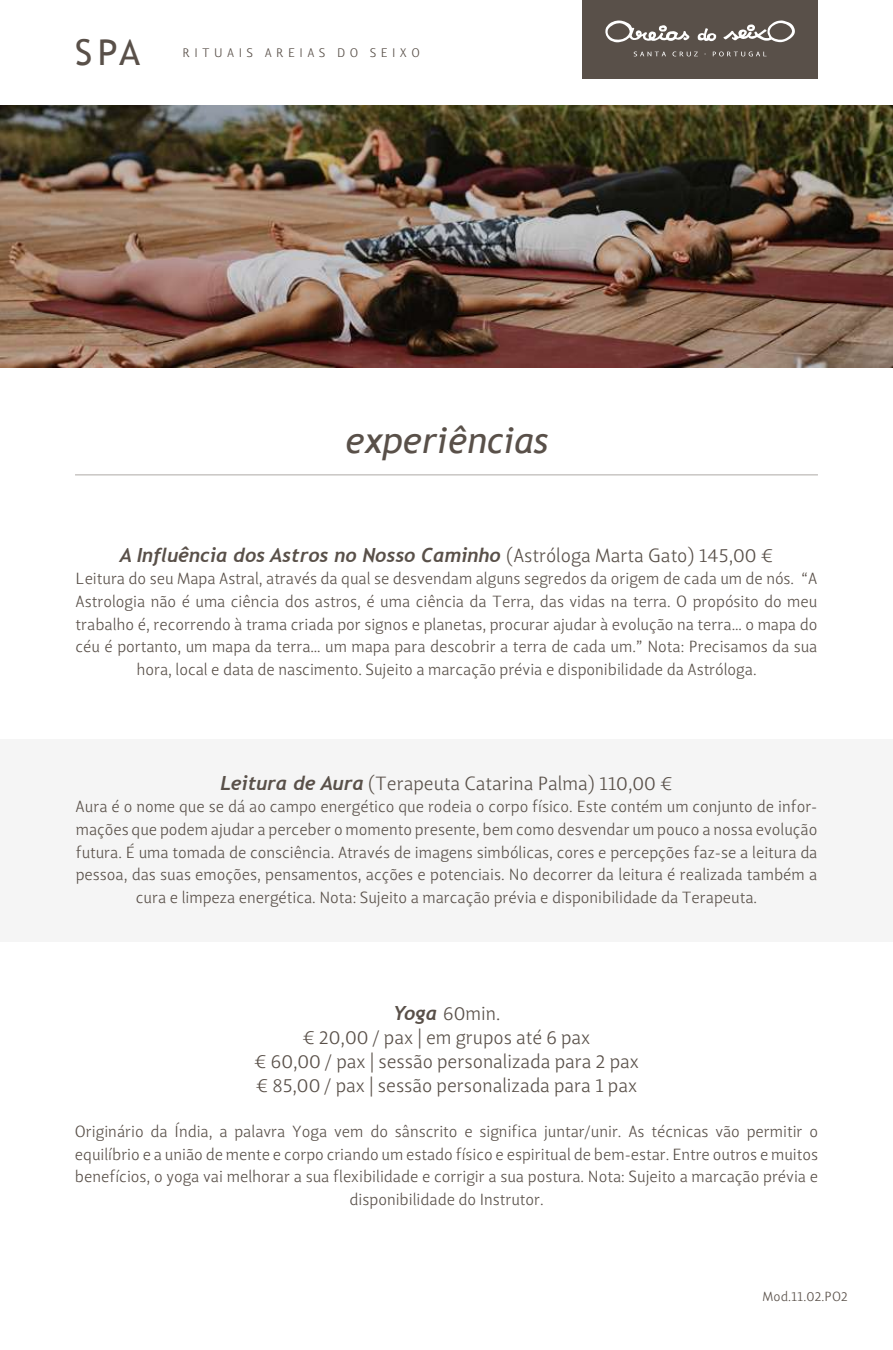
<style>
.page{position:relative;width:893px;height:1350px;background:#fff}
.page>*{position:absolute;margin:0;border:0;box-sizing:border-box;transform-origin:0 0}
.t1{font:italic 36px "Trebuchet MS";color:#595049}
.t2{font:35.7px "Trebuchet MS";color:#595049}
.t3{font:19.5px/24px "Lisboa LF Light";color:#595049;text-align:center}
.t4{font:italic 700 19.5px "Trebuchet";color:#595049}
.t5{font:16.5px/22.6px "Lisboa LF Light";color:#595049;text-align:center}
.t6{font:13.5px "Lisboa LF Light";letter-spacing:.01em;color:#595049}
.t7{font:12.6px "Lisboa LF Light";letter-spacing:.35em;color:#595049}
.s1{font-family:"Lisboa LF Light";font-weight:400;font-style:normal}
.s2{font-family:"Trebuchet";font-weight:700;font-style:italic}
</style>
<div class="page">
<div style="left:582px;top:0;width:235px;height:79px;background:#595049"></div>
<svg style="left:605px;top:20px;width:190px;height:23px"></svg>
<svg style="left:633px;top:52px;width:33px;height:4px"></svg>
<svg style="left:672px;top:52px;width:25px;height:4px"></svg>
<svg style="left:712px;top:52px;width:54px;height:4px"></svg>
<img style="left:0;top:105px;width:892px;height:263px">
<div style="left:0;top:740px;width:892px;height:202px;background:#f5f5f5"></div>
<hr style="left:75px;top:475px;width:743px;height:1px;background:#595049">
<h2 class="t2" style="left:75px;top:32px;width:67px">SPA</h2>
<p class="t7" style="left:182px;top:45px;width:239px">RITUAIS AREIAS DO SEIXO</p>
<h1 class="t1" style="left:345px;top:419px;width:204px">experiências</h1>
<p class="t4" style="left:120px;top:543px;width:655px">A Influência dos Astros no Nosso Caminho <span class="s1">(Astróloga Marta Gato) 145,00 €</span></p>
<p class="t5" style="left:76px;top:567px;width:743px">Leitura do seu Mapa Astral, através da qual se desvendam alguns segredos da origem de cada um de nós. “A Astrologia não é uma ciência dos astros, é uma ciência da Terra, das vidas na terra. O propósito do meu trabalho é, recorrendo à trama criada por signos e planetas, procurar ajudar à evolução na terra… o mapa do céu é portanto, um mapa da terra… um mapa para descobrir a terra de cada um.” Nota: Precisamos da sua hora, local e data de nascimento. Sujeito a marcação prévia e disponibilidade da Astróloga.</p>
<p class="t3" style="left:220px;top:771px;width:454px"><span class="s2">Leitura de Aura</span> (Terapeuta Catarina Palma) 110,00 €</p>
<p class="t5" style="left:76px;top:795px;width:743px">Aura é o nome que se dá ao campo energético que rodeia o corpo físico. Este contém um conjunto de infor&shy;mações que podem ajudar a perceber o momento presente, bem como desvendar um pouco a nossa evolução futura. É uma tomada de consciência. Através de imagens simbólicas, cores e percepções faz-se a leitura da pessoa, das suas emoções, pensamentos, acções e potenciais. No decorrer da leitura é realizada também a cura e limpeza energética. Nota: Sujeito a marcação prévia e disponibilidade da Terapeuta.</p>
<p class="t3" style="left:254px;top:1001px;width:386px"><span class="s2">Yoga</span> 60min.<br>€ 20,00 / pax | em grupos até 6 pax<br>€ 60,00 / pax | sessão personalizada para 2 pax € 85,00 / pax | sessão personalizada para 1 pax</p>
<p class="t5" style="left:75px;top:1120px;width:744px">Originário da Índia, a palavra Yoga vem do sânscrito e significa juntar/unir. As técnicas vão permitir o equilíbrio e a união de mente e corpo criando um estado físico e espiritual de bem-estar. Entre outros e muitos benefícios, o yoga vai melhorar a sua flexibilidade e corrigir a sua postura. Nota: Sujeito a marcação prévia e disponibilidade do Instrutor.</p>
<p class="t6" style="left:762px;top:1289px;width:87px">Mod.11.02.PO2</p>
</div>
